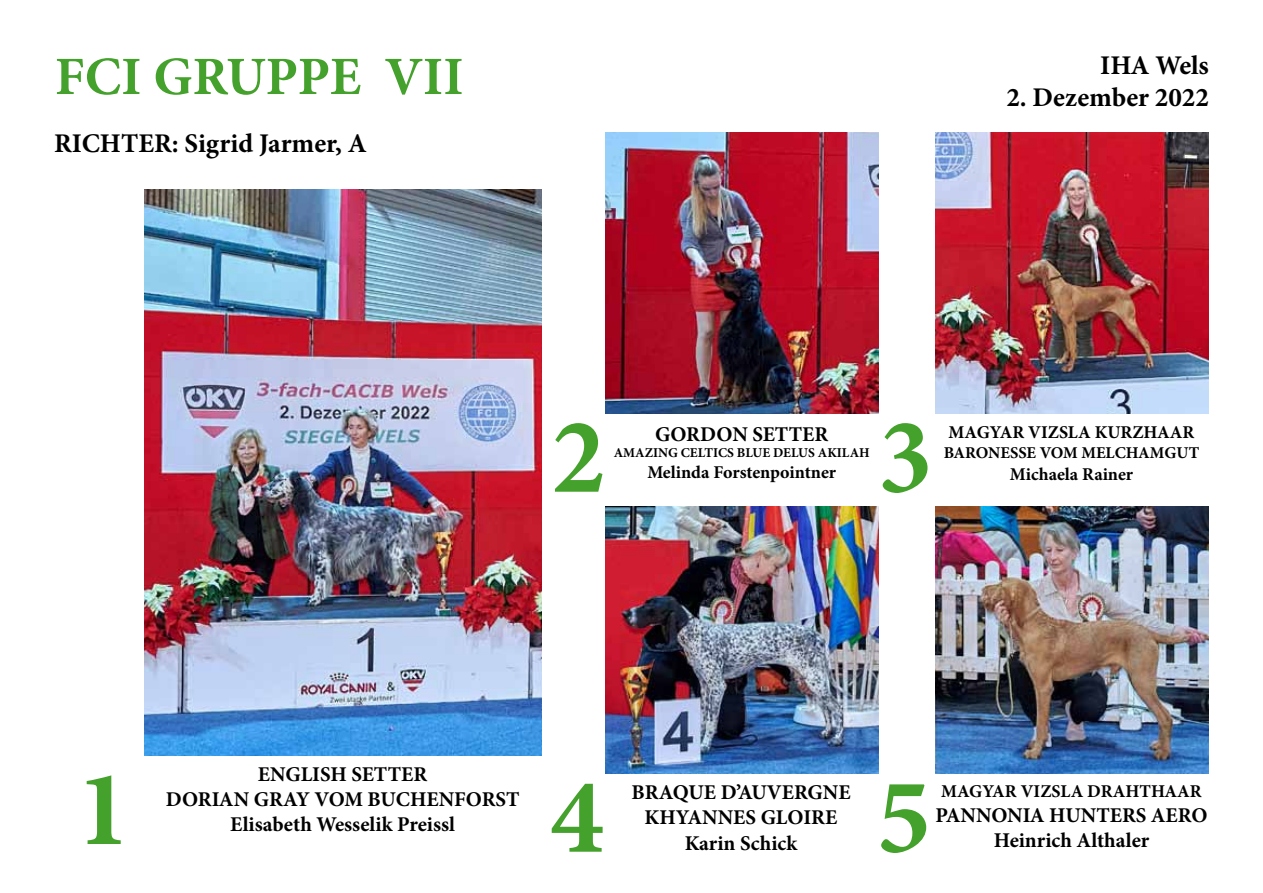
<style>
.page{position:relative;width:1263px;height:893px;background:#fff}
.page>*{position:absolute;margin:0;border:0;box-sizing:border-box;transform-origin:0 0}
.t1{font:700 108px "Minion Pro";color:#44a12b}
.t2{font:700 54px "Minion Pro";color:#44a12b}
.t3{font:700 27px "Minion Pro";color:#000}
.t4{font:700 21px/25.2px "Minion Pro";color:#000;text-align:center}
.t5{font:700 18px "Minion Pro";color:#000}
.t6{font:700 16.5px "Minion Pro";color:#000}
.t7{font:700 13.5px "Minion Pro";color:#000}
</style>
<div class="page">
<img style="left:145px;top:189px;width:396px;height:566px">
<img style="left:605px;top:132px;width:273px;height:281px">
<img style="left:935px;top:133px;width:274px;height:280px">
<img style="left:605px;top:507px;width:273px;height:266px">
<img style="left:935px;top:507px;width:274px;height:266px">
<h2 class="t2" style="left:55px;top:39px;width:410px">FCI GRUPPE VII</h2>
<p class="t3" style="left:54px;top:124px;width:314px">RICHTER: Sigrid Jarmer, A</p>
<p class="t3" style="left:1100px;top:46px;width:110px">IHA Wels</p>
<p class="t3" style="left:1006px;top:78px;width:204px">2. Dezember 2022</p>
<h1 class="t1" style="left:551px;top:381px;width:55px">2</h1>
<h1 class="t1" style="left:878px;top:381px;width:55px">3</h1>
<p class="t4" style="left:655px;top:421px;width:174px">GORDON SETTER</p>
<p class="t7" style="left:614px;top:443px;width:258px">AMAZING CELTICS BLUE DELUS AKILAH</p>
<p class="t5" style="left:647px;top:460px;width:190px">Melinda Forstenpointner</p>
<p class="t5" style="left:949px;top:420px;width:247px">MAGYAR VIZSLA KURZHAAR</p>
<p class="t6" style="left:944px;top:441px;width:257px">BARONESSE VOM MELCHAMGUT</p>
<p class="t5" style="left:1010px;top:461px;width:125px">Michaela Rainer</p>
<h1 class="t1" style="left:77px;top:733px;width:56px">1</h1>
<p class="t4" style="left:166px;top:761px;width:355px">ENGLISH SETTER<br>DORIAN GRAY VOM BUCHENFORST<br>Elisabeth Wesselik Preissl</p>
<h1 class="t1" style="left:550px;top:741px;width:55px">4</h1>
<h1 class="t1" style="left:877px;top:741px;width:55px">5</h1>
<p class="t4" style="left:631px;top:779px;width:221px">BRAQUE D’AUVERGNE<br>KHYANNES GLOIRE<br>Karin Schick</p>
<p class="t5" style="left:941px;top:778px;width:262px">MAGYAR VIZSLA DRAHTHAAR</p>
<p class="t4" style="left:935px;top:802px;width:273px">PANNONIA HUNTERS AERO<br>Heinrich Althaler</p>
</div>
